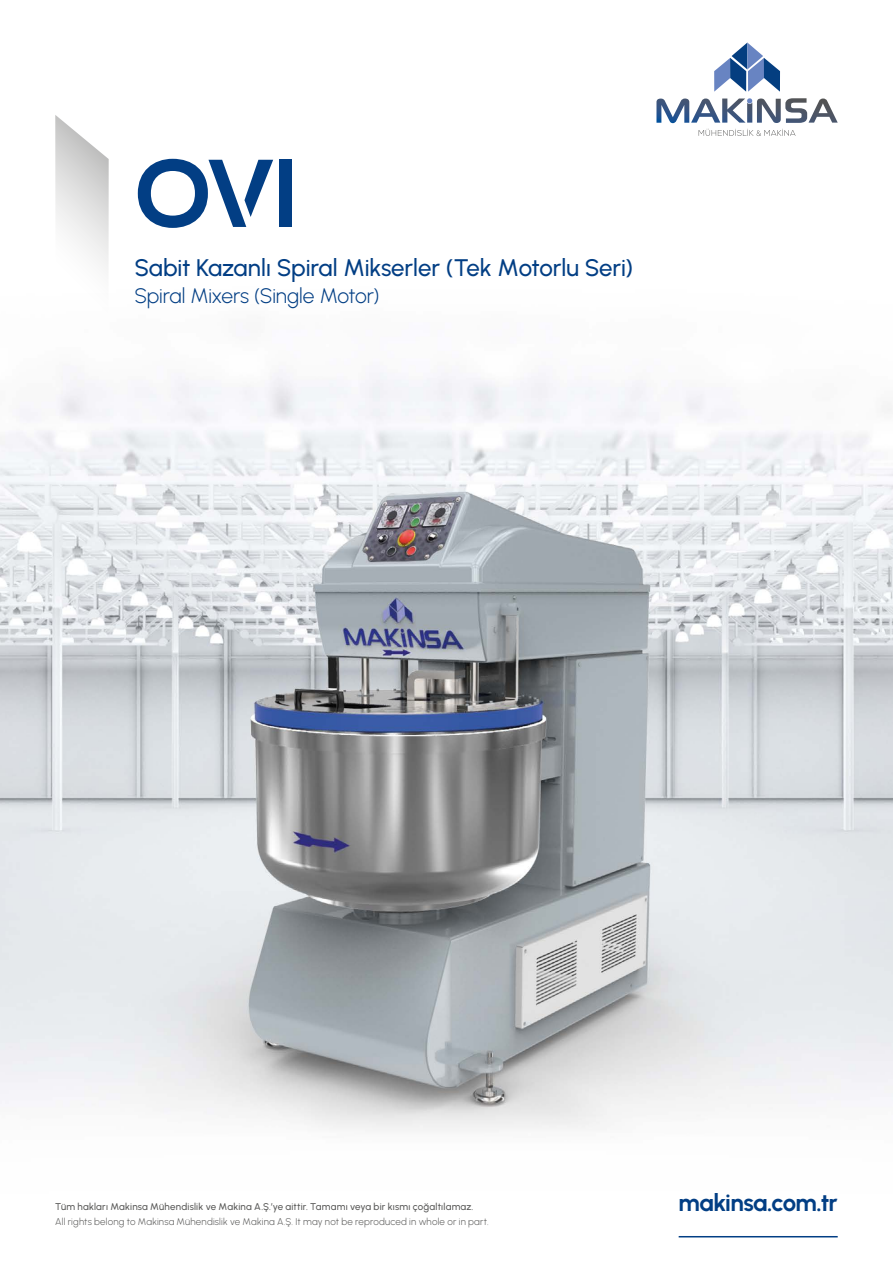
<style>
.page{position:relative;width:893px;height:1263px;background:#fff}
.page>*{position:absolute;margin:0;border:0;box-sizing:border-box;transform-origin:0 0}
.t1{font:700 96px "Logirent";color:#023e84}
.t2{font:500 24px "Urbanist";letter-spacing:-.005em;color:#023e84}
.t3{font:24px "Urbanist";letter-spacing:-.025em;color:#023e84}
.t4{font:21px "Urbanist";letter-spacing:-.01em;color:#023e84}
.t5{font:9.75px "Urbanist";letter-spacing:.02em;color:#575756}
.t6{font:500 9.75px "Urbanist";letter-spacing:.02em;color:#575756}
</style>
<div class="page">
<img style="left:0;top:42px;width:893px;height:1196px">
<svg style="left:714px;top:43px;width:66px;height:49px"></svg>
<svg style="left:699px;top:129px;width:97px;height:7px"></svg>
<svg style="left:656px;top:98px;width:182px;height:25px"></svg>
<svg style="left:55px;top:115px;width:54px;height:303px"></svg>
<hr style="left:679px;top:1236px;width:159px;height:1px;background:#023e84">
<h1 class="t1" style="left:134px;top:136px;width:165px">OvI</h1>
<h2 class="t2" style="left:134px;top:252px;width:500px">Sabit Kazanlı Spiral Mikserler (Tek Motorlu Seri)</h2>
<h3 class="t4" style="left:134px;top:282px;width:247px">Spiral Mixers (Single Motor)</h3>
<p class="t6" style="left:55px;top:1200px;width:420px">Tüm hakları Makinsa Mühendislik ve Makina A.Ş.’ye aittir. Tamamı veya bir kısmı çoğaltılamaz.</p>
<p class="t5" style="left:55px;top:1215px;width:435px">All rights belong to Makinsa Mühendislik ve Makina A.Ş. It may not be reproduced in whole or in part.</p>
<h2 class="t3" style="left:679px;top:1187px;width:161px">makinsa.com.tr</h2>
</div>
